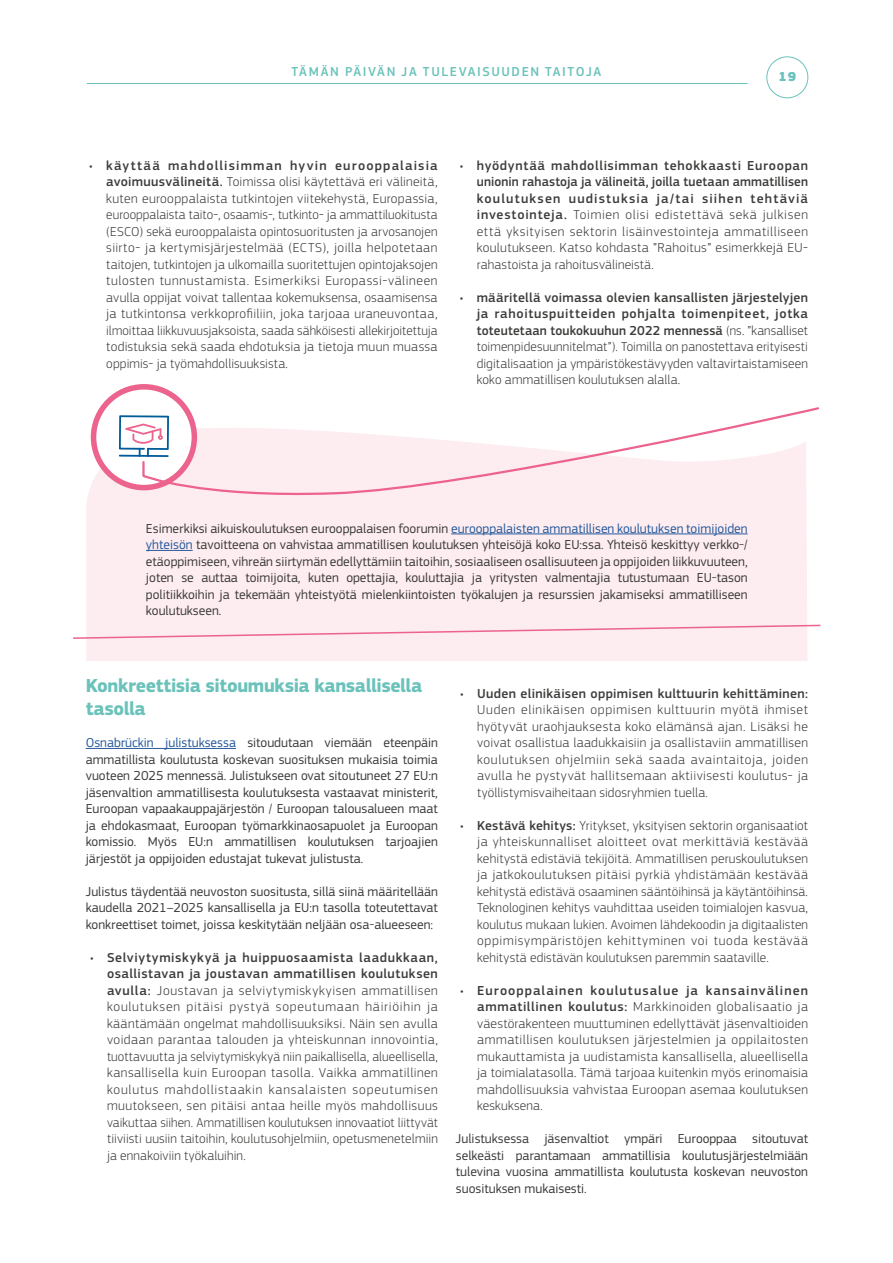
<style>
.page{position:relative;width:893px;height:1263px;background:#fff}
.page>*{position:absolute;margin:0;border:0;box-sizing:border-box;transform-origin:0 0}
.H2{font:700 19.5px/23.4px "EC Square Sans Pro";letter-spacing:-.02em;color:#6bc2bb}
.Bullet_Point{font:300 13.5px/16.5px "EC Square Sans Pro";letter-spacing:.015em;color:#3c3c3b;text-align:justify}
.Body{font:13.5px/16.5px "EC Square Sans Pro";color:#3c3c3b;text-align:justify}
.t1{font:500 13.5px "EC Square Sans Pro";letter-spacing:.12em;color:#6bc2bb}
.t2{font:900 13.5px "EC Square Sans Pro Extra";color:#6bc2bb}
.s1{font-weight:500}
.s2{color:#275b9b}
</style>
<div class="page">
<div style="left:86px;top:426px;width:721px;height:235px;background:#fdecf0"></div>
<svg style="left:73px;top:624px;width:748px;height:16px;background:#fbdfe7"></svg>
<div style="left:94px;top:387px;width:100px;height:101px;background:#fff;border-radius:50%"></div>
<div style="left:91px;top:384px;width:106px;height:106px;border:6px solid #ec638e;border-radius:50%"></div>
<svg style="left:141px;top:406px;width:678px;height:92px"></svg>
<svg style="left:119px;top:415px;width:50px;height:60px"></svg>
<hr style="left:451px;top:533px;width:297px;height:1px;background:#275b9b">
<hr style="left:146px;top:550px;width:47px;height:1px;background:#275b9b">
<hr style="left:86px;top:748px;width:150px;height:1px;background:#275b9b">
<hr style="left:87px;top:83px;width:661px;height:1px;background:#6bc2bb">
<div style="left:767px;top:57px;width:41px;height:41px;border:1px solid #6bc2bb;border-radius:50%"></div>
<p class="t1" style="left:292px;top:64px;width:311px">TÄMÄN PÄIVÄN JA TULEVAISUUDEN TAITOJA</p>
<p class="t2" style="left:778px;top:68px;width:19px">19</p>
<p class="Bullet_Point" style="left:106px;top:157px;width:333px;text-indent:-17px">• <span class="s1">käyttää mahdollisimman hyvin eurooppalaisia avoimuusvälineitä.</span> Toimissa olisi käytettävä eri välineitä, kuten eurooppalaista tutkintojen viitekehystä, Europassia, eurooppalaista taito-, osaamis-, tutkinto- ja ammattiluokitusta (ESCO) sekä eurooppalaista opintosuoritusten ja arvosanojen siirto- ja kertymisjärjestelmää (ECTS), joilla helpotetaan taitojen, tutkintojen ja ulkomailla suoritettujen opintojaksojen tulosten tunnustamista. Esimerkiksi Europassi-välineen avulla oppijat voivat tallentaa kokemuksensa, osaamisensa ja tutkintonsa verkkoprofiiliin, joka tarjoaa uraneuvontaa, ilmoittaa liikkuvuusjaksoista, saada sähköisesti allekirjoitettuja todistuksia sekä saada ehdotuksia ja tietoja muun muassa oppimis- ja työmahdollisuuksista.</p>
<p class="Bullet_Point" style="left:477px;top:157px;width:333px;text-indent:-17px">• <span class="s1">hyödyntää mahdollisimman tehokkaasti Euroopan unionin rahastoja ja välineitä, joilla tuetaan ammatillisen koulutuksen uudistuksia ja/tai siihen tehtäviä investointeja.</span> Toimien olisi edistettävä sekä julkisen että yksityisen sektorin lisäinvestointeja ammatilliseen koulutukseen. Katso kohdasta ”Rahoitus” esimerkkejä EU&shy;rahastoista ja rahoitusvälineistä.</p>
<p class="Bullet_Point" style="left:477px;top:289px;width:333px;text-indent:-17px">• <span class="s1">määritellä voimassa olevien kansallisten järjestelyjen ja rahoituspuitteiden pohjalta toimenpiteet, jotka toteutetaan toukokuuhun 2022 mennessä</span> (ns. ”kansalliset toimenpidesuunnitelmat”). Toimilla on panostettava erityisesti digitalisaation ja ympäristökestävyyden valtavirtaistamiseen koko ammatillisen koulutuksen alalla.</p>
<p class="Body" style="left:146px;top:520px;width:603px">Esimerkiksi aikuiskoulutuksen eurooppalaisen foorumin <span class="s2">eurooppalaisten ammatillisen koulutuksen toimijoiden yhteisön</span> tavoitteena on vahvistaa ammatillisen koulutuksen yhteisöjä koko EU:ssa. Yhteisö keskittyy verkko-/ etäoppimiseen, vihreän siirtymän edellyttämiin taitoihin, sosiaaliseen osallisuuteen ja oppijoiden liikkuvuuteen, joten se auttaa toimijoita, kuten opettajia, kouluttajia ja yritysten valmentajia tutustumaan EU-tason politiikkoihin ja tekemään yhteistyötä mielenkiintoisten työkalujen ja resurssien jakamiseksi ammatilliseen koulutukseen.</p>
<p class="H2" style="left:86px;top:674px;width:338px">Konkreettisia sitoumuksia kansallisella tasolla</p>
<p class="Body" style="left:86px;top:734px;width:354px"><span class="s2">Osnabrückin julistuksessa</span> sitoudutaan viemään eteenpäin ammatillista koulutusta koskevan suosituksen mukaisia toimia vuoteen 2025 mennessä. Julistukseen ovat sitoutuneet 27 EU:n jäsenvaltion ammatillisesta koulutuksesta vastaavat ministerit, Euroopan vapaakauppajärjestön / Euroopan talousalueen maat ja ehdokasmaat, Euroopan työmarkkinaosapuolet ja Euroopan komissio. Myös EU:n ammatillisen koulutuksen tarjoajien järjestöt ja oppijoiden edustajat tukevat julistusta.</p>
<p class="Body" style="left:86px;top:883px;width:354px">Julistus täydentää neuvoston suositusta, sillä siinä määritellään kaudella 2021–2025 kansallisella ja EU:n tasolla toteutettavat konkreettiset toimet, joissa keskitytään neljään osa-alueeseen:</p>
<p class="Bullet_Point" style="left:107px;top:949px;width:332px;text-indent:-17px">• <span class="s1">Selviytymiskykyä ja huippuosaamista laadukkaan, osallistavan ja joustavan ammatillisen koulutuksen avulla:</span> Joustavan ja selviytymiskykyisen ammatillisen koulutuksen pitäisi pystyä sopeutumaan häiriöihin ja kääntämään ongelmat mahdollisuuksiksi. Näin sen avulla voidaan parantaa talouden ja yhteiskunnan innovointia, tuottavuutta ja selviytymiskykyä niin paikallisella, alueellisella, kansallisella kuin Euroopan tasolla. Vaikka ammatillinen koulutus mahdollistaakin kansalaisten sopeutumisen muutokseen, sen pitäisi antaa heille myös mahdollisuus vaikuttaa siihen. Ammatillisen koulutuksen innovaatiot liittyvät tiiviisti uusiin taitoihin, koulutusohjelmiin, opetusmenetelmiin ja ennakoiviin työkaluihin.</p>
<p class="Bullet_Point" style="left:477px;top:685px;width:332px;text-indent:-17px">• <span class="s1">Uuden elinikäisen oppimisen kulttuurin kehittäminen:<br></span>Uuden elinikäisen oppimisen kulttuurin myötä ihmiset hyötyvät uraohjauksesta koko elämänsä ajan. Lisäksi he voivat osallistua laadukkaisiin ja osallistaviin ammatillisen koulutuksen ohjelmiin sekä saada avaintaitoja, joiden avulla he pystyvät hallitsemaan aktiivisesti koulutus- ja työllistymisvaiheitaan sidosryhmien tuella.</p>
<p class="Bullet_Point" style="left:477px;top:817px;width:332px;text-indent:-17px">• <span class="s1">Kestävä kehitys:</span> Yritykset, yksityisen sektorin organisaatiot ja yhteiskunnalliset aloitteet ovat merkittäviä kestävää kehitystä edistäviä tekijöitä. Ammatillisen peruskoulutuksen ja jatkokoulutuksen pitäisi pyrkiä yhdistämään kestävää kehitystä edistävä osaaminen sääntöihinsä ja käytäntöihinsä.<br>Teknologinen kehitys vauhdittaa useiden toimialojen kasvua, koulutus mukaan lukien. Avoimen lähdekoodin ja digitaalisten oppimisympäristöjen kehittyminen voi tuoda kestävää kehitystä edistävän koulutuksen paremmin saataville.</p>
<p class="Bullet_Point" style="left:477px;top:982px;width:332px;text-indent:-17px">• <span class="s1">Eurooppalainen koulutusalue ja kansainvälinen ammatillinen koulutus:</span> Markkinoiden globalisaatio ja väestörakenteen muuttuminen edellyttävät jäsenvaltioiden ammatillisen koulutuksen järjestelmien ja oppilaitosten mukauttamista ja uudistamista kansallisella, alueellisella ja toimialatasolla. Tämä tarjoaa kuitenkin myös erinomaisia mahdollisuuksia vahvistaa Euroopan asemaa koulutuksen keskuksena.</p>
<p class="Body" style="left:456px;top:1130px;width:354px">Julistuksessa jäsenvaltiot ympäri Eurooppaa sitoutuvat selkeästi parantamaan ammatillisia koulutusjärjestelmiään tulevina vuosina ammatillista koulutusta koskevan neuvoston suosituksen mukaisesti.</p>
</div>
